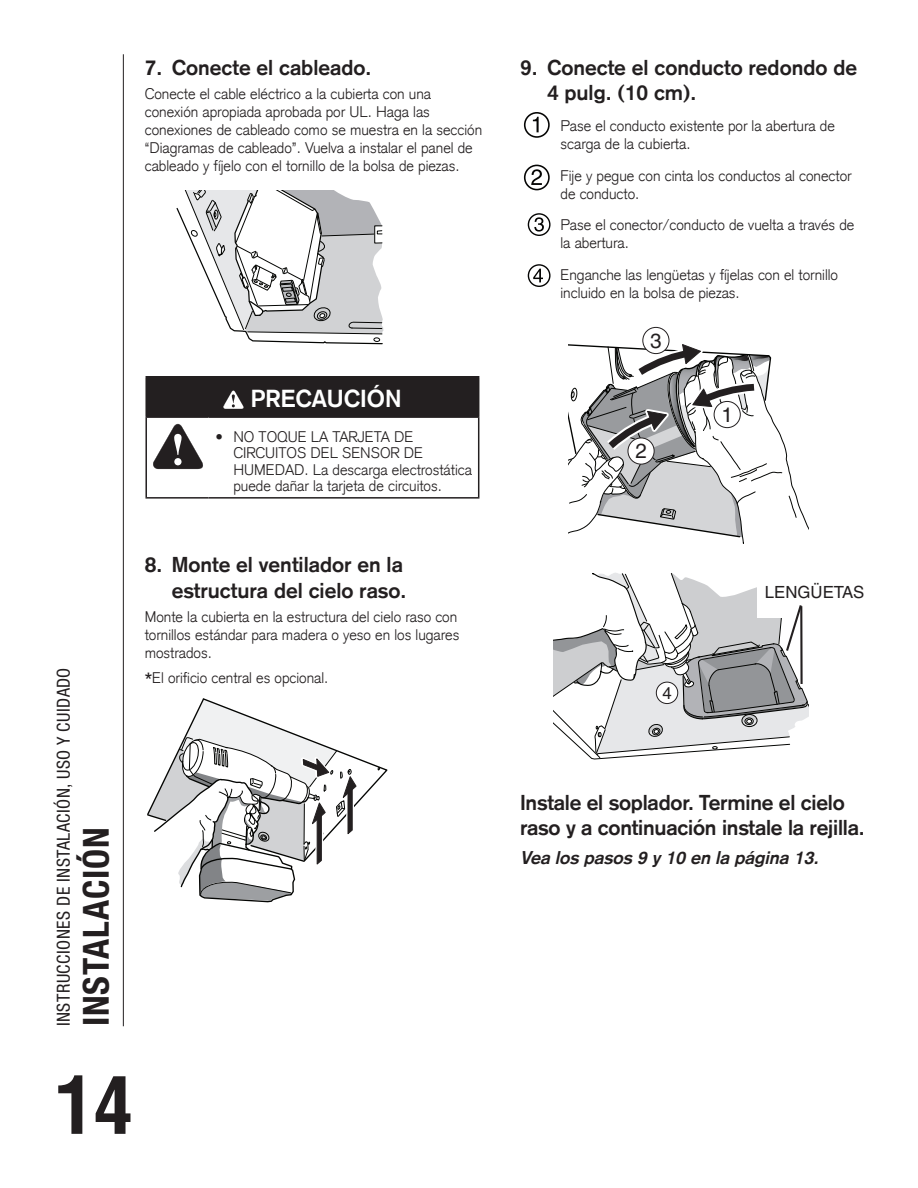
<style>
.page{position:relative;width:918px;height:1188px;background:#fff}
.page>*{position:absolute;margin:0;border:0;box-sizing:border-box;transform-origin:0 0}
.t1{font:700 condensed 78px "Helvetica LT Std";color:#231f20}
.t2{font:700 condensed 36px "Helvetica Neue LT Std";letter-spacing:.025em;color:#231f20}
.Warning_Heading{font:700 24px "Akzidenz Grotesk CE";color:#fff}
.Numbered_Head{font:700 21px/25.2px "Akzidenz Grotesk CE";color:#231f20}
.t3{font:20.55px "Helvetica LT Std";color:#231f20}
.t4{font:condensed 18px "Helvetica Neue LT Std";letter-spacing:.025em;color:#231f20}
.Numbered_Head_Italic{font:italic 700 18px "Akzidenz Grotesk";color:#231f20}
.Body_text_flush_left{font:16.8px "Helvetica LT Std";color:#231f20}
.Body_text_flush_left-2{font:300 15px/18px "Akzidenz Grotesk CE";color:#231f20}
.s1{font-size:27px}
</style>
<div class="page">
<hr style="left:123px;top:54px;width:1px;height:972px;background:#231f20">
<svg style="left:533px;top:117px;width:6px;height:15px"></svg>
<div style="left:524px;top:112px;width:26px;height:26px;border:2px solid #050504;border-radius:50%"></div>
<svg style="left:531px;top:169px;width:11px;height:16px"></svg>
<div style="left:524px;top:165px;width:26px;height:25px;border:2px solid #050504;border-radius:50%"></div>
<svg style="left:534px;top:217px;width:10px;height:15px"></svg>
<div style="left:528px;top:213px;width:23px;height:23px;border:1px solid #050504;border-radius:50%"></div>
<svg style="left:533px;top:269px;width:10px;height:13px"></svg>
<div style="left:528px;top:264px;width:23px;height:23px;border:1px solid #050504;border-radius:50%"></div>
<svg style="left:568px;top:337px;width:240px;height:207px"></svg>
<div style="left:714px;top:401px;width:26px;height:27px;background:#fff;border-radius:50%"></div>
<div style="left:714px;top:401px;width:27px;height:27px;border:1px solid #231f20;border-radius:50%"></div>
<div style="left:628px;top:438px;width:26px;height:26px;background:#fff;border-radius:50%"></div>
<div style="left:628px;top:438px;width:27px;height:26px;border:1px solid #231f20;border-radius:50%"></div>
<div style="left:643px;top:327px;width:26px;height:27px;background:#fff;border-radius:50%"></div>
<div style="left:642px;top:327px;width:27px;height:27px;border:1px solid #231f20;border-radius:50%"></div>
<svg style="left:554px;top:573px;width:255px;height:186px"></svg>
<svg style="left:147px;top:698px;width:240px;height:204px"></svg>
<div style="left:146px;top:377px;width:333px;height:40px;background:#231f20"></div>
<hr style="left:145px;top:376px;width:64px;height:2px;background:#231f20">
<hr style="left:145px;top:378px;width:2px;height:38px;background:#231f20">
<hr style="left:209px;top:376px;width:270px;height:2px;background:#231f20">
<hr style="left:145px;top:416px;width:64px;height:2px;background:#231f20">
<hr style="left:145px;top:418px;width:2px;height:79px;background:#231f20">
<hr style="left:209px;top:416px;width:270px;height:2px;background:#231f20">
<hr style="left:478px;top:418px;width:1px;height:79px;background:#231f20">
<hr style="left:145px;top:497px;width:64px;height:2px;background:#231f20">
<hr style="left:209px;top:497px;width:270px;height:2px;background:#231f20">
<svg style="left:223px;top:390px;width:21px;height:19px"></svg>
<svg style="left:153px;top:424px;width:50px;height:46px"></svg>
<svg style="left:176px;top:190px;width:208px;height:155px"></svg>
<p class="Numbered_Head" style="left:145px;top:55px;width:228px">7. Conecte el cableado.</p>
<p class="Body_text_flush_left-2" style="left:145px;top:85px;width:339px">Conecte el cable eléctrico a la cubierta con una conexión apropiada aprobada por UL. Haga las conexiones de cableado como se muestra en la sección “Diagramas de cableado”. Vuelva a instalar el panel de cableado y fíjelo con el tornillo de la bolsa de piezas.</p>
<p class="Warning_Heading" style="left:251px;top:384px;width:152px">PRECAUCIÓN</p>
<p class="Body_text_flush_left-2" style="left:233px;top:428px;width:240px;line-height:16.5px;text-indent:-18px">• NO TOQUE LA TARJETA DE<br>CIRCUITOS DEL SENSOR DE<br>HUMEDAD. La descarga electrostática puede dañar la tarjeta de circuitos.</p>
<p class="t4" style="left:53px;top:1026px;width:360px;rotate:-90deg">INSTRUCCIONES DE INSTALACIÓN, USO Y CUIDADO</p>
<h2 class="t2" style="left:74px;top:1026px;width:200px;rotate:-90deg">INSTALACIÓN</h2>
<p class="Numbered_Head" style="left:145px;top:553px;width:263px;text-align:right">8. Monte el ventilador en la estructura del cielo raso.</p>
<p class="Body_text_flush_left-2" style="left:145px;top:608px;width:316px">Monte la cubierta en la estructura del cielo raso con tornillos estándar para madera o yeso en los lugares mostrados.</p>
<p class="Body_text_flush_left-2" style="left:145px;top:669px;width:185px"><span class="s1">*</span>El orificio central es opcional.</p>
<h1 class="t1" style="left:55px;top:1057px;width:79px">14</h1>
<p class="Numbered_Head" style="left:547px;top:55px;width:312px;text-indent:-27px">9. Conecte el conducto redondo de<br>4 pulg. (10 cm).</p>
<p class="Body_text_flush_left-2" style="left:561px;top:117px;width:276px">Pase el conducto existente por la abertura de scarga de la cubierta.</p>
<p class="Body_text_flush_left-2" style="left:561px;top:166px;width:293px">Fije y pegue con cinta los conductos al conector de conducto.</p>
<p class="Body_text_flush_left-2" style="left:561px;top:216px;width:295px">Pase el conector/conducto de vuelta a través de la abertura.</p>
<p class="Body_text_flush_left-2" style="left:561px;top:265px;width:279px">Enganche las lengüetas y fíjelas con el tornillo incluido en la bolsa de piezas.</p>
<p class="t3" style="left:650px;top:329px;width:13px">3</p>
<p class="t3" style="left:635px;top:439px;width:13px">2</p>
<p class="Body_text_flush_left" style="left:662px;top:683px;width:11px">4</p>
<p class="t3" style="left:721px;top:403px;width:13px">1</p>
<p class="Body_text_flush_left" style="left:765px;top:583px;width:101px">LENGÜETAS</p>
<p class="Numbered_Head" style="left:520px;top:790px;width:346px">Instale el soplador. Termine el cielo raso y a continuación instale la rejilla.</p>
<p class="Numbered_Head_Italic" style="left:520px;top:847px;width:300px">Vea los pasos 9 y 10 en la página 13.</p>
</div>
